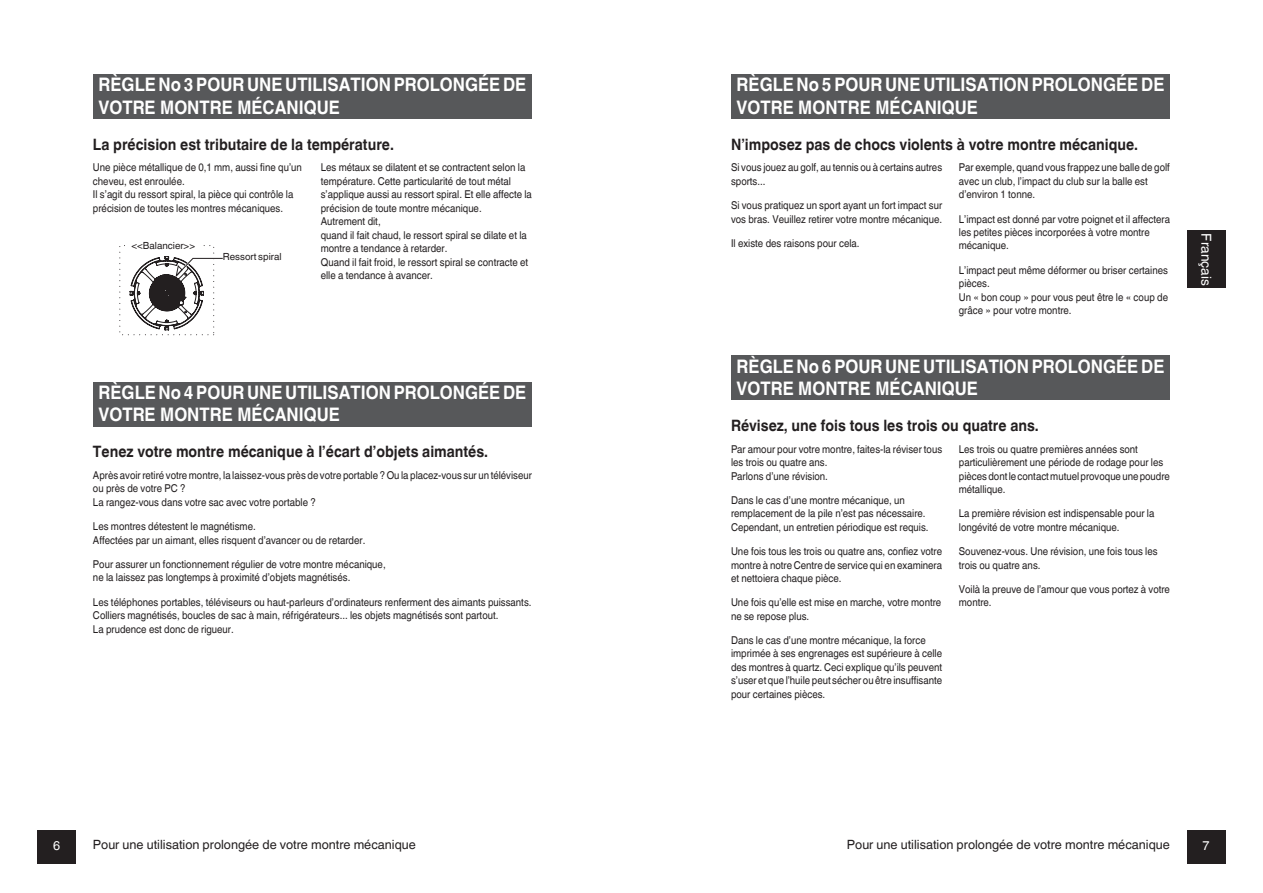
<style>
.page{position:relative;width:1263px;height:893px;background:#fff}
.page>*{position:absolute;margin:0;border:0;box-sizing:border-box;transform-origin:0 0}
.t1{font:700 18.6px/22.4px "Helvetica World";color:#fff;scale:.9 1}
.t2{font:700 15.75px "Helvetica World";color:#231f20;scale:.9 1}
.t3{font:13.65px "Helvetica World";color:#fff}
.t4{font:12.75px "Helvetica World";color:#231f20}
.t5{font:12.75px "Helvetica World";color:#fff}
.t6{font:10.8px/13.5px "Helvetica World";color:#231f20;scale:.9 1}
.t7{font:10.2px "Helvetica World";color:#231f20}
.t8{font:9.75px "Helvetica World";color:#231f20}
</style>
<div class="page">
<div style="left:93px;top:74px;width:439px;height:45px;background:#57585a"></div>
<svg style="left:130px;top:256px;width:93px;height:74px"></svg>
<div style="left:93px;top:382px;width:439px;height:44px;background:#57585a"></div>
<div style="left:37px;top:830px;width:39px;height:33px;background:#231f20"></div>
<div style="left:731px;top:74px;width:439px;height:45px;background:#57585a"></div>
<div style="left:731px;top:355px;width:439px;height:45px;background:#57585a"></div>
<div style="left:1187px;top:830px;width:38px;height:33px;background:#231f20"></div>
<div style="left:1187px;top:230px;width:38px;height:58px;background:#231f20"></div>
<h1 class="t1" style="left:99px;top:74px;width:477px">RÈGLE No 3 POUR UNE UTILISATION PROLONGÉE DE<br>VOTRE MONTRE MÉCANIQUE</h1>
<h2 class="t2" style="left:93px;top:135px;width:336px">La précision est tributaire de la température.</h2>
<p class="t6" style="left:93px;top:161px;width:234px">Une pièce métallique de 0,1 mm, aussi fine qu’un cheveu, est enroulée.<br>’sI l agit du ressort spiral la, pièce qui contrôle la précision de toutes les montres mécaniques.</p>
<p class="t8" style="left:131px;top:240px;width:65px">&lt;&lt;Balancier &lt;&lt;</p>
<p class="t8" style="left:223px;top:251px;width:60px">Ressort spiral</p>
<p class="t6" style="left:321px;top:161px;width:236px">Les métaux se dilatent et se contractent selon la température. Cette particularité de tout métal<br>’s applique aussi au ressort spiral. Et elle affecte la précision de toute montre mécanique.<br>Autrement dit,<br>quand il fait chaud le, ressort spiral se dilate et la montre a tendance à retarder.<br>Quand il fait froid le, ressort spiral se contracte et elle a tendance à avancer.</p>
<h1 class="t1" style="left:99px;top:381px;width:477px">RÈGLE No 4 POUR UNE UTILISATION PROLONGÉE DE<br>VOTRE MONTRE MÉCANIQUE</h1>
<h2 class="t2" style="left:93px;top:443px;width:441px">Tenez votre montre mécanique ’là écart ’d objets aimantés.</h2>
<p class="t6" style="left:93px;top:468px;width:489px">Après avoir retiré votre montre la, laissez-vous près de votre portable ? Ou la placez-vous sur un téléviseur ou près de votre PC ?<br>La rangez-vous dans votre sac avec votre portable ?</p>
<p class="t6" style="left:93px;top:520px;width:304px">Les montres détestent le magnétisme.<br>Affectées par un aimant, elles risquent ’d avancer ou de retarder.</p>
<p class="t6" style="left:93px;top:557px;width:327px">Pour assurer un fonctionnement régulier de votre montre mécanique, ne la laissez pas longtemps à proximité ’d objets magnétisés.</p>
<p class="t6" style="left:93px;top:595px;width:489px">Les téléphones portables, téléviseurs ou haut-parleurs ’d ordinateurs renferment des aimants puissants.<br>Colliers magnétisés, boucles de sac à main, réfrigérateurs... les objets magnétisés sont partout.<br>La prudence est donc de rigueur.</p>
<p class="t5" style="left:53px;top:838px;width:9px">6</p>
<p class="t7" style="left:190px;top:839px;width:161px">À- propos des montres mécaniques</p>
<p class="t4" style="left:93px;top:837px;width:99px">INTRODUCTION</p>
<p class="t4" style="left:93px;top:837px;width:324px">Pour une utilisation prolongée de votre montre mécanique</p>
<h1 class="t1" style="left:736px;top:74px;width:477px">RÈGLE No 5 POUR UNE UTILISATION PROLONGÉE DE<br>VOTRE MONTRE MÉCANIQUE</h1>
<h2 class="t2" style="left:731px;top:135px;width:454px">N’imposez pas de chocs violents à votre montre mécanique.</h2>
<p class="t6" style="left:731px;top:161px;width:236px">Si vous jouez au golf, au tennis ou à certains autres sports...</p>
<p class="t6" style="left:731px;top:199px;width:236px">Si vous pratiquez un sport ayant un fort impact sur vos bras. Veuillez retirer votre montre mécanique.</p>
<p class="t6" style="left:731px;top:236px;width:144px">Il existe des raisons pour cela.</p>
<p class="t6" style="left:959px;top:161px;width:236px">Par exemple, quand vous frappez une balle de golf avec un club ’l, impact du club sur la balle est<br>’d environ 1 tonne.</p>
<p class="t6" style="left:959px;top:212px;width:236px">’L impact est donné par votre poignet et il affectera les petites pièces incorporées à votre montre mécanique.</p>
<p class="t6" style="left:959px;top:263px;width:234px">’L impact peut même déformer ou briser certaines pièces.<br>Un « bon coup » pour vous peut être le « coup de grâce » pour votre montre.</p>
<h1 class="t1" style="left:736px;top:355px;width:477px">RÈGLE No 6 POUR UNE UTILISATION PROLONGÉE DE<br>VOTRE MONTRE MÉCANIQUE</h1>
<h2 class="t2" style="left:731px;top:416px;width:343px">Révisez, une fois tous les trois ou quatre ans.</h2>
<p class="t6" style="left:731px;top:442px;width:236px">Par amour pour votre montre, faites l a- réviser tous les trois ou quatre ans.<br>Parlons ’d une révision.</p>
<p class="t6" style="left:731px;top:493px;width:221px">Dans le cas ’d une montre mécanique, un remplacement de la pile ’n est pas nécessaire.<br>Cependant, un entretien périodique est requis.</p>
<p class="t6" style="left:731px;top:545px;width:236px;text-align:justify">Une fois tous les trois ou quatre ans, confiez votre montre à notre Centre de service qui en examinera et nettoiera chaque pièce.</p>
<p class="t6" style="left:731px;top:596px;width:235px">Une fois qu’elle est mise en marche, votre montre ne se repose plus.</p>
<p class="t6" style="left:731px;top:633px;width:236px">Dans le cas ’d une montre mécanique la, force imprimée à ses engrenages est supérieure à celle des montres à quartz. Ceci explique qu ils’ peuvent ’s user et que ’l huile peut sécher ou être insuffisante pour certaines pièces.</p>
<p class="t6" style="left:959px;top:442px;width:236px">Les trois ou quatre premières années sont particulièrement une période de rodage pour les piècesdontlecontactmutuelprovoqueunepoudre métallique.</p>
<p class="t6" style="left:959px;top:507px;width:219px">La première révision est indispensable pour la longévité de votre montre mécanique.</p>
<p class="t6" style="left:959px;top:545px;width:222px">Souvenez-vous. Une révision, une fois tous les trois ou quatre ans.</p>
<p class="t6" style="left:959px;top:582px;width:236px">Voilà la preuve de ’l amour que vous portez à votre montre.</p>
<p class="t3" style="left:1214px;top:233px;width:54px;rotate:90deg">Français</p>
<p class="t7" style="left:1010px;top:839px;width:161px">À- propos des montres mécaniques</p>
<p class="t4" style="left:913px;top:837px;width:99px">INTRODUCTION</p>
<p class="t4" style="left:847px;top:837px;width:324px">Pour une utilisation prolongée de votre montre mécanique</p>
<p class="t5" style="left:1202px;top:838px;width:9px">7</p>
</div>
